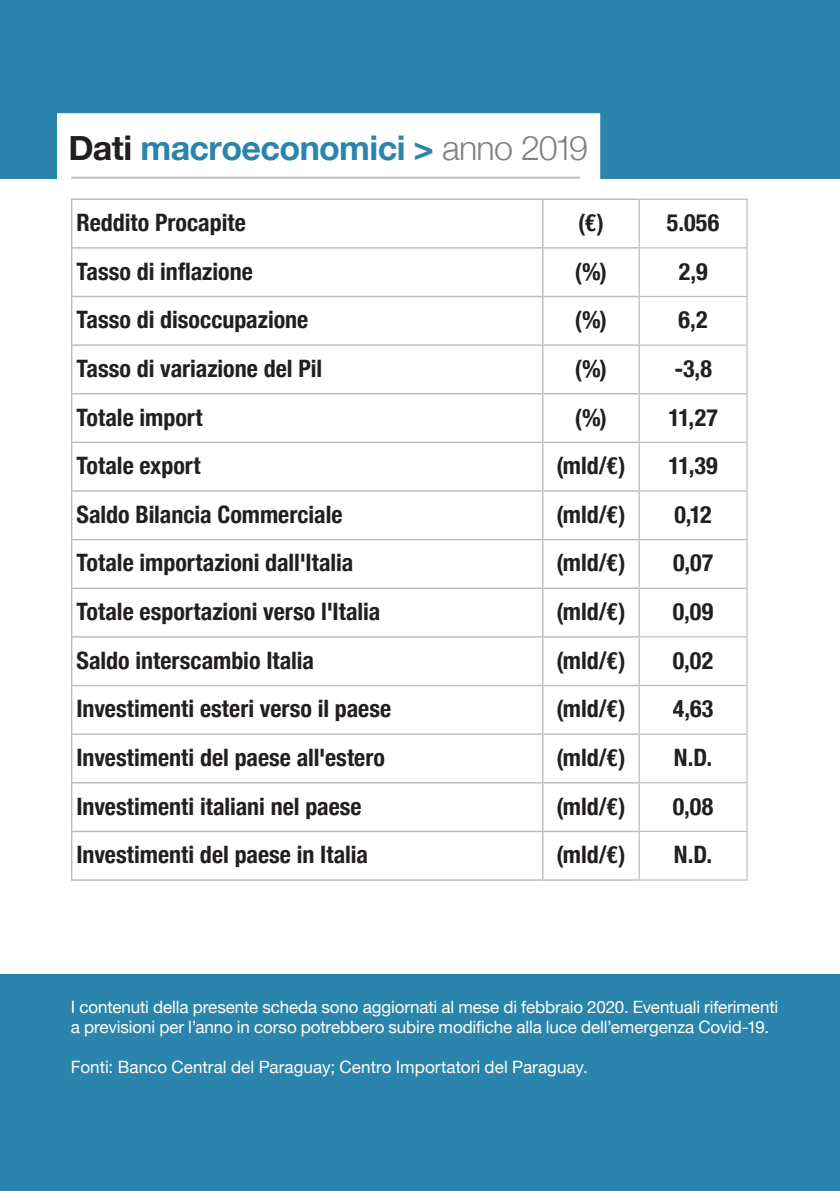
<style>
.page{position:relative;width:840px;height:1191px;background:#fff}
.page>*{position:absolute;margin:0;border:0;box-sizing:border-box;transform-origin:0 0}
.t1{font:700 34px "Helvetica Neue";letter-spacing:-.015em;color:#2a84ac}
.t2{font:700 condensed 24px "Helvetica Neue";color:#231f20}
.t3{font:17px/20px "Helvetica Neue";letter-spacing:-.005em;color:#fff}
.s1{color:#231f20}
.s2{font-weight:300;color:#808285}
</style>
<div class="page">
<div style="left:0;top:0;width:839px;height:179px;background:#2a84ac"></div>
<div style="left:0;top:974px;width:839px;height:217px;background:#2a84ac"></div>
<div style="left:57px;top:113px;width:543px;height:70px;background:#fff"></div>
<hr style="left:71px;top:198px;width:471px;height:2px;background:#bcbdc0">
<hr style="left:71px;top:200px;width:1px;height:47px;background:#bcbdc0">
<hr style="left:542px;top:198px;width:96px;height:2px;background:#bcbdc0">
<hr style="left:541px;top:200px;width:2px;height:47px;background:#bcbdc0">
<hr style="left:71px;top:247px;width:471px;height:2px;background:#bcbdc0">
<hr style="left:71px;top:249px;width:1px;height:47px;background:#bcbdc0">
<hr style="left:542px;top:247px;width:96px;height:2px;background:#bcbdc0">
<hr style="left:541px;top:249px;width:2px;height:47px;background:#bcbdc0">
<hr style="left:71px;top:296px;width:471px;height:1px;background:#bcbdc0">
<hr style="left:71px;top:297px;width:1px;height:47px;background:#bcbdc0">
<hr style="left:542px;top:296px;width:96px;height:1px;background:#bcbdc0">
<hr style="left:541px;top:297px;width:2px;height:47px;background:#bcbdc0">
<hr style="left:71px;top:344px;width:471px;height:2px;background:#bcbdc0">
<hr style="left:71px;top:346px;width:1px;height:47px;background:#bcbdc0">
<hr style="left:542px;top:344px;width:96px;height:2px;background:#bcbdc0">
<hr style="left:541px;top:346px;width:2px;height:47px;background:#bcbdc0">
<hr style="left:71px;top:393px;width:471px;height:1px;background:#bcbdc0">
<hr style="left:71px;top:394px;width:1px;height:47px;background:#bcbdc0">
<hr style="left:542px;top:393px;width:96px;height:1px;background:#bcbdc0">
<hr style="left:541px;top:394px;width:2px;height:47px;background:#bcbdc0">
<hr style="left:71px;top:441px;width:471px;height:2px;background:#bcbdc0">
<hr style="left:71px;top:443px;width:1px;height:47px;background:#bcbdc0">
<hr style="left:542px;top:441px;width:96px;height:2px;background:#bcbdc0">
<hr style="left:541px;top:443px;width:2px;height:47px;background:#bcbdc0">
<hr style="left:71px;top:490px;width:471px;height:2px;background:#bcbdc0">
<hr style="left:71px;top:492px;width:1px;height:47px;background:#bcbdc0">
<hr style="left:542px;top:490px;width:96px;height:2px;background:#bcbdc0">
<hr style="left:541px;top:492px;width:2px;height:47px;background:#bcbdc0">
<hr style="left:71px;top:539px;width:471px;height:1px;background:#bcbdc0">
<hr style="left:71px;top:540px;width:1px;height:47px;background:#bcbdc0">
<hr style="left:542px;top:539px;width:96px;height:1px;background:#bcbdc0">
<hr style="left:541px;top:540px;width:2px;height:47px;background:#bcbdc0">
<hr style="left:71px;top:587px;width:471px;height:2px;background:#bcbdc0">
<hr style="left:71px;top:589px;width:1px;height:47px;background:#bcbdc0">
<hr style="left:542px;top:587px;width:96px;height:2px;background:#bcbdc0">
<hr style="left:541px;top:589px;width:2px;height:47px;background:#bcbdc0">
<hr style="left:71px;top:636px;width:471px;height:1px;background:#bcbdc0">
<hr style="left:71px;top:637px;width:1px;height:48px;background:#bcbdc0">
<hr style="left:542px;top:636px;width:96px;height:1px;background:#bcbdc0">
<hr style="left:541px;top:637px;width:2px;height:48px;background:#bcbdc0">
<hr style="left:71px;top:685px;width:471px;height:1px;background:#bcbdc0">
<hr style="left:71px;top:686px;width:1px;height:47px;background:#bcbdc0">
<hr style="left:542px;top:685px;width:96px;height:1px;background:#bcbdc0">
<hr style="left:541px;top:686px;width:2px;height:47px;background:#bcbdc0">
<hr style="left:71px;top:733px;width:471px;height:2px;background:#bcbdc0">
<hr style="left:71px;top:735px;width:1px;height:47px;background:#bcbdc0">
<hr style="left:542px;top:733px;width:96px;height:2px;background:#bcbdc0">
<hr style="left:541px;top:735px;width:2px;height:47px;background:#bcbdc0">
<hr style="left:71px;top:782px;width:471px;height:1px;background:#bcbdc0">
<hr style="left:71px;top:783px;width:1px;height:47px;background:#bcbdc0">
<hr style="left:542px;top:782px;width:96px;height:1px;background:#bcbdc0">
<hr style="left:541px;top:783px;width:2px;height:47px;background:#bcbdc0">
<hr style="left:71px;top:830px;width:471px;height:2px;background:#bcbdc0">
<hr style="left:71px;top:832px;width:1px;height:47px;background:#bcbdc0">
<hr style="left:542px;top:830px;width:96px;height:2px;background:#bcbdc0">
<hr style="left:541px;top:832px;width:2px;height:47px;background:#bcbdc0">
<hr style="left:71px;top:879px;width:471px;height:1px;background:#bcbdc0">
<hr style="left:542px;top:879px;width:96px;height:1px;background:#bcbdc0">
<hr style="left:638px;top:199px;width:109px;height:1px;background:#bcbdc0">
<hr style="left:638px;top:200px;width:1px;height:47px;background:#bcbdc0">
<hr style="left:746px;top:200px;width:1px;height:47px;background:#bcbdc0">
<hr style="left:638px;top:247px;width:109px;height:1px;background:#bcbdc0">
<hr style="left:638px;top:248px;width:1px;height:48px;background:#bcbdc0">
<hr style="left:746px;top:248px;width:1px;height:48px;background:#bcbdc0">
<hr style="left:638px;top:296px;width:109px;height:1px;background:#bcbdc0">
<hr style="left:638px;top:297px;width:1px;height:47px;background:#bcbdc0">
<hr style="left:746px;top:297px;width:1px;height:47px;background:#bcbdc0">
<hr style="left:638px;top:344px;width:109px;height:2px;background:#bcbdc0">
<hr style="left:638px;top:346px;width:1px;height:47px;background:#bcbdc0">
<hr style="left:746px;top:346px;width:1px;height:47px;background:#bcbdc0">
<hr style="left:638px;top:393px;width:109px;height:1px;background:#bcbdc0">
<hr style="left:638px;top:394px;width:1px;height:48px;background:#bcbdc0">
<hr style="left:746px;top:394px;width:1px;height:48px;background:#bcbdc0">
<hr style="left:638px;top:442px;width:109px;height:1px;background:#bcbdc0">
<hr style="left:638px;top:443px;width:1px;height:47px;background:#bcbdc0">
<hr style="left:746px;top:443px;width:1px;height:47px;background:#bcbdc0">
<hr style="left:638px;top:490px;width:109px;height:1px;background:#bcbdc0">
<hr style="left:638px;top:491px;width:1px;height:48px;background:#bcbdc0">
<hr style="left:746px;top:491px;width:1px;height:48px;background:#bcbdc0">
<hr style="left:638px;top:539px;width:109px;height:1px;background:#bcbdc0">
<hr style="left:638px;top:540px;width:1px;height:47px;background:#bcbdc0">
<hr style="left:746px;top:540px;width:1px;height:47px;background:#bcbdc0">
<hr style="left:638px;top:587px;width:109px;height:2px;background:#bcbdc0">
<hr style="left:638px;top:589px;width:1px;height:47px;background:#bcbdc0">
<hr style="left:746px;top:589px;width:1px;height:47px;background:#bcbdc0">
<hr style="left:638px;top:636px;width:109px;height:1px;background:#bcbdc0">
<hr style="left:638px;top:637px;width:1px;height:48px;background:#bcbdc0">
<hr style="left:746px;top:637px;width:1px;height:48px;background:#bcbdc0">
<hr style="left:638px;top:685px;width:109px;height:1px;background:#bcbdc0">
<hr style="left:638px;top:686px;width:1px;height:47px;background:#bcbdc0">
<hr style="left:746px;top:686px;width:1px;height:47px;background:#bcbdc0">
<hr style="left:638px;top:733px;width:109px;height:1px;background:#bcbdc0">
<hr style="left:638px;top:734px;width:1px;height:48px;background:#bcbdc0">
<hr style="left:746px;top:734px;width:1px;height:48px;background:#bcbdc0">
<hr style="left:638px;top:782px;width:109px;height:1px;background:#bcbdc0">
<hr style="left:638px;top:783px;width:1px;height:47px;background:#bcbdc0">
<hr style="left:746px;top:783px;width:1px;height:47px;background:#bcbdc0">
<hr style="left:638px;top:830px;width:109px;height:2px;background:#bcbdc0">
<hr style="left:638px;top:832px;width:1px;height:47px;background:#bcbdc0">
<hr style="left:746px;top:832px;width:1px;height:47px;background:#bcbdc0">
<hr style="left:638px;top:879px;width:109px;height:1px;background:#bcbdc0">
<hr style="left:71px;top:177px;width:509px;height:2px;background:#bcbdc0">
<p class="t1" style="left:68px;top:121px;width:521px"><span class="s1">Dati</span> macroeconomici &gt; <span class="s2">anno 2019</span></p>
<p class="t2" style="left:76px;top:203px;width:171px">Reddito Procapite</p>
<p class="t2" style="left:578px;top:203px;width:27px">(€)</p>
<p class="t2" style="left:666px;top:203px;width:54px">5.056</p>
<p class="t2" style="left:76px;top:251px;width:178px">Tasso di inflazione</p>
<p class="t2" style="left:574px;top:251px;width:34px">(%)</p>
<p class="t2" style="left:678px;top:251px;width:30px">2,9</p>
<p class="t2" style="left:76px;top:300px;width:233px">Tasso di disoccupazione</p>
<p class="t2" style="left:574px;top:300px;width:34px">(%)</p>
<p class="t2" style="left:678px;top:300px;width:30px">6,2</p>
<p class="t2" style="left:76px;top:348px;width:247px">Tasso di variazione del Pil</p>
<p class="t2" style="left:574px;top:348px;width:34px">(%)</p>
<p class="t2" style="left:674px;top:348px;width:39px">-3,8</p>
<p class="t2" style="left:76px;top:397px;width:127px">Totale import</p>
<p class="t2" style="left:574px;top:397px;width:34px">(%)</p>
<p class="t2" style="left:668px;top:397px;width:51px">11,27</p>
<p class="t2" style="left:76px;top:446px;width:125px">Totale export</p>
<p class="t2" style="left:556px;top:446px;width:71px">(mld/€)</p>
<p class="t2" style="left:668px;top:446px;width:51px">11,39</p>
<p class="t2" style="left:76px;top:494px;width:267px">Saldo Bilancia Commerciale</p>
<p class="t2" style="left:556px;top:494px;width:71px">(mld/€)</p>
<p class="t2" style="left:674px;top:494px;width:39px">0,12</p>
<p class="t2" style="left:76px;top:543px;width:278px">Totale importazioni dall'Italia</p>
<p class="t2" style="left:556px;top:543px;width:71px">(mld/€)</p>
<p class="t2" style="left:672px;top:543px;width:42px">0,07</p>
<p class="t2" style="left:76px;top:591px;width:305px">Totale esportazioni verso l'Italia</p>
<p class="t2" style="left:556px;top:591px;width:71px">(mld/€)</p>
<p class="t2" style="left:672px;top:591px;width:42px">0,09</p>
<p class="t2" style="left:76px;top:640px;width:239px">Saldo interscambio Italia</p>
<p class="t2" style="left:556px;top:640px;width:71px">(mld/€)</p>
<p class="t2" style="left:672px;top:640px;width:42px">0,02</p>
<p class="t2" style="left:76px;top:689px;width:316px">Investimenti esteri verso il paese</p>
<p class="t2" style="left:556px;top:689px;width:71px">(mld/€)</p>
<p class="t2" style="left:672px;top:689px;width:42px">4,63</p>
<p class="t2" style="left:76px;top:737px;width:310px">Investimenti del paese all'estero</p>
<p class="t2" style="left:556px;top:737px;width:71px">(mld/€)</p>
<p class="t2" style="left:673px;top:737px;width:40px">N.D.</p>
<p class="t2" style="left:76px;top:786px;width:286px">Investimenti italiani nel paese</p>
<p class="t2" style="left:556px;top:786px;width:71px">(mld/€)</p>
<p class="t2" style="left:672px;top:786px;width:42px">0,08</p>
<p class="t2" style="left:76px;top:834px;width:293px">Investimenti del paese in Italia</p>
<p class="t2" style="left:556px;top:834px;width:71px">(mld/€)</p>
<p class="t2" style="left:673px;top:834px;width:40px">N.D.</p>
<p class="t3" style="left:71px;top:997px;width:708px">I contenuti della presente scheda sono aggiornati al mese di febbraio 2020. Eventuali riferimenti a previsioni per l’anno in corso potrebbero subire modifiche alla luce dell’emergenza Covid-19.</p>
<p class="t3" style="left:71px;top:1057px;width:518px">Fonti: Banco Central del Paraguay; Centro Importatori del Paraguay.</p>
</div>
